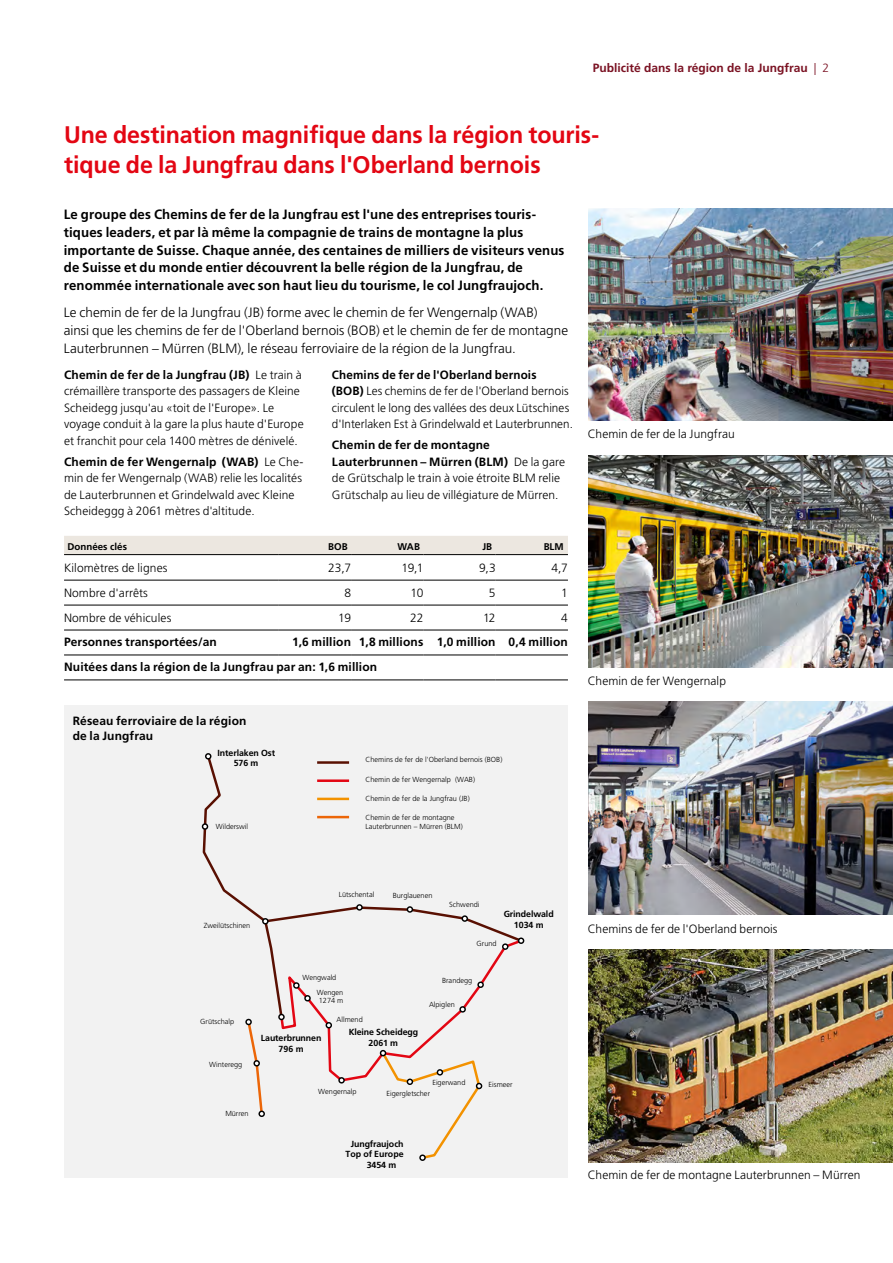
<style>
.page{position:relative;width:893px;height:1263px;background:#fff}
.page>*{position:absolute;margin:0;border:0;box-sizing:border-box;transform-origin:0 0}
.t1{font:700 24px/30px "Frutiger LT Std";letter-spacing:-.005em;color:#e30613}
.t2{font:700 13.5px/18px "Frutiger LT Std";letter-spacing:.01em;color:#000}
.t3{font:300 13.5px/18px "Frutiger LT Std";letter-spacing:.005em;color:#000}
.t4{font:300 12px/16.5px "Frutiger LT Std";letter-spacing:.005em;color:#000}
.t5{font:700 12px/24.9px "Frutiger LT Std";letter-spacing:.01em;color:#000}
.t6{font:700 12px "Frutiger LT Std";color:#7a1122}
.t7{font:700 9.75px "Frutiger LT Std";color:#000}
.t8{font:700 8.85px/10.6px "Frutiger LT Std";letter-spacing:-.015em;color:#000;text-align:center}
.t9{font:300 7.35px/8.9px "Frutiger LT Std";color:#000}
.s1{font-weight:300}
.s2{font-weight:700}
</style>
<div class="page">
<div style="left:64px;top:706px;width:503px;height:472px;background:#f2f2f2"></div>
<svg style="left:201px;top:753px;width:323px;height:408px"></svg>
<div style="left:462px;top:915px;width:6px;height:7px;border:1px solid #000;border-radius:50%"></div>
<div style="left:64px;top:536px;width:504px;height:18px;background:#ece7e0"></div>
<hr style="left:64px;top:580px;width:215px;height:1px;background:#000">
<hr style="left:279px;top:580px;width:72px;height:1px;background:#000">
<hr style="left:351px;top:580px;width:72px;height:1px;background:#000">
<hr style="left:423px;top:580px;width:73px;height:1px;background:#000">
<hr style="left:496px;top:580px;width:72px;height:1px;background:#000">
<hr style="left:64px;top:605px;width:215px;height:1px;background:#000">
<hr style="left:64px;top:554px;width:215px;height:1px;background:#000">
<hr style="left:279px;top:554px;width:72px;height:1px;background:#000">
<hr style="left:351px;top:554px;width:72px;height:1px;background:#000">
<hr style="left:423px;top:554px;width:73px;height:1px;background:#000">
<hr style="left:496px;top:554px;width:72px;height:1px;background:#000">
<hr style="left:279px;top:605px;width:72px;height:1px;background:#000">
<hr style="left:64px;top:655px;width:215px;height:1px;background:#000">
<hr style="left:279px;top:655px;width:72px;height:1px;background:#000">
<hr style="left:351px;top:655px;width:72px;height:1px;background:#000">
<hr style="left:423px;top:655px;width:73px;height:1px;background:#000">
<hr style="left:496px;top:655px;width:72px;height:1px;background:#000">
<hr style="left:64px;top:680px;width:215px;height:1px;background:#000">
<hr style="left:279px;top:680px;width:72px;height:1px;background:#000">
<hr style="left:351px;top:680px;width:72px;height:1px;background:#000">
<hr style="left:423px;top:680px;width:73px;height:1px;background:#000">
<hr style="left:496px;top:680px;width:72px;height:1px;background:#000">
<hr style="left:351px;top:605px;width:72px;height:1px;background:#000">
<hr style="left:423px;top:605px;width:73px;height:1px;background:#000">
<hr style="left:496px;top:605px;width:72px;height:1px;background:#000">
<hr style="left:64px;top:630px;width:215px;height:1px;background:#000">
<hr style="left:279px;top:630px;width:72px;height:1px;background:#000">
<hr style="left:351px;top:630px;width:72px;height:1px;background:#000">
<hr style="left:423px;top:630px;width:73px;height:1px;background:#000">
<hr style="left:496px;top:630px;width:72px;height:1px;background:#000">
<img style="left:588px;top:702px;width:305px;height:212px">
<img style="left:588px;top:455px;width:305px;height:213px">
<img style="left:588px;top:208px;width:305px;height:213px">
<img style="left:588px;top:949px;width:305px;height:213px">
<p class="t6" style="left:593px;top:61px;width:238px">Publicité dans la région de la Jungfrau <span class="s1">| 2</span></p>
<h1 class="t1" style="left:64px;top:120px;width:537px">Une destination magnifique dans la région touris&shy;tique de la Jungfrau dans l'Oberland bernois</h1>
<p class="t2" style="left:64px;top:205px;width:502px">Le groupe des Chemins de fer de la Jungfrau est l'une des entreprises touris&shy;tiques leaders, et par là même la compagnie de trains de montagne la plus importante de Suisse. Chaque année, des centaines de milliers de visiteurs venus de Suisse et du monde entier découvrent la belle région de la Jungfrau, de renommée internationale avec son haut lieu du tourisme, le col Jungfraujoch.</p>
<p class="t3" style="left:64px;top:304px;width:506px">Le chemin de fer de la Jungfrau (JB) forme avec le chemin de fer Wengernalp (WAB)<br>ainsi que les chemins de fer de l'Oberland bernois (BOB) et le chemin de fer de montagne<br>Lauterbrunnen – Mürren (BLM), le réseau ferroviaire de la région de la Jungfrau.</p>
<p class="t4" style="left:64px;top:367px;width:241px"><span class="s2">Chemin de fer de la Jungfrau (JB)</span> Le train à crémaillère transporte des passagers de Kleine Scheidegg jusqu'au «toit de l'Europe». Le voyage conduit à la gare la plus haute d'Europe et franchit pour cela 1400 mètres de dénivelé.</p>
<p class="t4" style="left:64px;top:453px;width:241px"><span class="s2">Chemin de fer Wengernalp (WAB)</span> Le Che&shy;min de fer Wengernalp (WAB) relie les localités de Lauterbrunnen et Grindelwald avec Kleine Scheideggg à 2061 mètres d'altitude.</p>
<p class="t4" style="left:332px;top:367px;width:242px"><span class="s2">Chemins de fer de l'Oberland bernois<br>(BOB)</span> Les chemins de fer de l'Oberland bernois circulent le long des vallées des deux Lütschines d'Interlaken Est à Grindelwald et Lauterbrunnen.</p>
<p class="t4" style="left:332px;top:437px;width:235px"><span class="s2">Chemin de fer de montagne Lauterbrunnen – Mürren (BLM)</span> De la gare de Grütschalp le train à voie étroite BLM relie Grütschalp au lieu de villégiature de Mürren.</p>
<p class="t7" style="left:67px;top:540px;width:61px">Données clés</p>
<p class="t7" style="left:328px;top:540px;width:21px">BOB</p>
<p class="t7" style="left:398px;top:540px;width:24px">WAB</p>
<p class="t7" style="left:482px;top:540px;width:11px">JB</p>
<p class="t7" style="left:544px;top:540px;width:22px">BLM</p>
<p class="t4" style="left:64px;top:559px;width:105px">Kilomètres de lignes</p>
<p class="t4" style="left:328px;top:559px;width:25px">23,7</p>
<p class="t4" style="left:402px;top:559px;width:23px">19,1</p>
<p class="t4" style="left:479px;top:559px;width:18px">9,3</p>
<p class="t4" style="left:551px;top:559px;width:18px">4,7</p>
<p class="t4" style="left:64px;top:584px;width:85px">Nombre d'arrêts</p>
<p class="t4" style="left:344px;top:584px;width:8px">8</p>
<p class="t4" style="left:410px;top:584px;width:14px">10</p>
<p class="t4" style="left:489px;top:584px;width:8px">5</p>
<p class="t4" style="left:561px;top:584px;width:8px">1</p>
<p class="t4" style="left:64px;top:609px;width:109px">Nombre de véhicules</p>
<p class="t4" style="left:338px;top:609px;width:14px">19</p>
<p class="t4" style="left:410px;top:609px;width:15px">22</p>
<p class="t4" style="left:483px;top:609px;width:14px">12</p>
<p class="t4" style="left:561px;top:609px;width:8px">4</p>
<p class="t5" style="left:64px;top:630px;width:154px">Personnes transportées/an</p>
<p class="t5" style="left:64px;top:630px;width:505px;text-indent:228px">1,6 million 1,8 millions 1,0 million 0,4 million<br>Nuitées dans la région de la Jungfrau par an: 1,6 million</p>
<p class="t5" style="left:73px;top:713px;width:175px;line-height:15px">Réseau ferroviaire de la région de la Jungfrau</p>
<p class="t8" style="left:218px;top:747px;width:59px">Interlaken Ost<br>576 m</p>
<p class="t9" style="left:216px;top:822px;width:34px">Wilderswil</p>
<p class="t9" style="left:366px;top:755px;width:138px">Chemins de fer de l'Oberland bernois (BOB)</p>
<p class="t9" style="left:366px;top:775px;width:111px">Chemin de fer Wengernalp (WAB)</p>
<p class="t9" style="left:366px;top:794px;width:106px">Chemin de fer de la Jungfrau (JB)</p>
<p class="t9" style="left:366px;top:813px;width:99px">Chemin de fer de montagne<br>Lauterbrunnen – Mürren (BLM)</p>
<p class="t4" style="left:588px;top:426px;width:148px">Chemin de fer de la Jungfrau</p>
<p class="t4" style="left:588px;top:673px;width:140px">Chemin de fer Wengernalp</p>
<p class="t9" style="left:204px;top:921px;width:48px">Zweilütschinen</p>
<p class="t9" style="left:200px;top:1017px;width:35px">Grütschalp</p>
<p class="t9" style="left:209px;top:1060px;width:35px">Winteregg</p>
<p class="t9" style="left:225px;top:1109px;width:25px">Mürren</p>
<p class="t9" style="left:339px;top:890px;width:37px">Lütschental</p>
<p class="t9" style="left:393px;top:891px;width:41px">Burglauenen</p>
<p class="t9" style="left:449px;top:900px;width:32px">Schwendi</p>
<p class="t9" style="left:477px;top:939px;width:22px">Grund</p>
<p class="t8" style="left:504px;top:909px;width:52px">Grindelwald<br>1034 m</p>
<p class="t9" style="left:302px;top:973px;width:35px">Wengwald</p>
<p class="t9" style="left:317px;top:988px;width:28px">Wengen<br>1274 m</p>
<p class="t8" style="left:261px;top:1033px;width:62px">Lauterbrunnen<br>796 m</p>
<p class="t9" style="left:337px;top:1015px;width:28px">Allmend</p>
<p class="t8" style="left:349px;top:1027px;width:71px">Kleine Scheidegg<br>2061 m</p>
<p class="t9" style="left:442px;top:976px;width:32px">Brandegg</p>
<p class="t9" style="left:429px;top:1000px;width:27px">Alpiglen</p>
<p class="t9" style="left:318px;top:1087px;width:40px">Wengernalp</p>
<p class="t9" style="left:432px;top:1078px;width:35px">Eigerwand</p>
<p class="t9" style="left:386px;top:1089px;width:45px">Eigergletscher</p>
<p class="t8" style="left:351px;top:1138px;width:54px">Jungfraujoch</p>
<p class="t8" style="left:346px;top:1148px;width:60px">Top of Europe</p>
<p class="t8" style="left:367px;top:1159px;width:31px">3454 m</p>
<p class="t9" style="left:489px;top:1080px;width:26px">Eismeer</p>
<p class="t4" style="left:588px;top:920px;width:191px">Chemins de fer de l'Oberland bernois</p>
<p class="t4" style="left:588px;top:1167px;width:274px">Chemin de fer de montagne Lauterbrunnen – Mürren</p>
</div>
